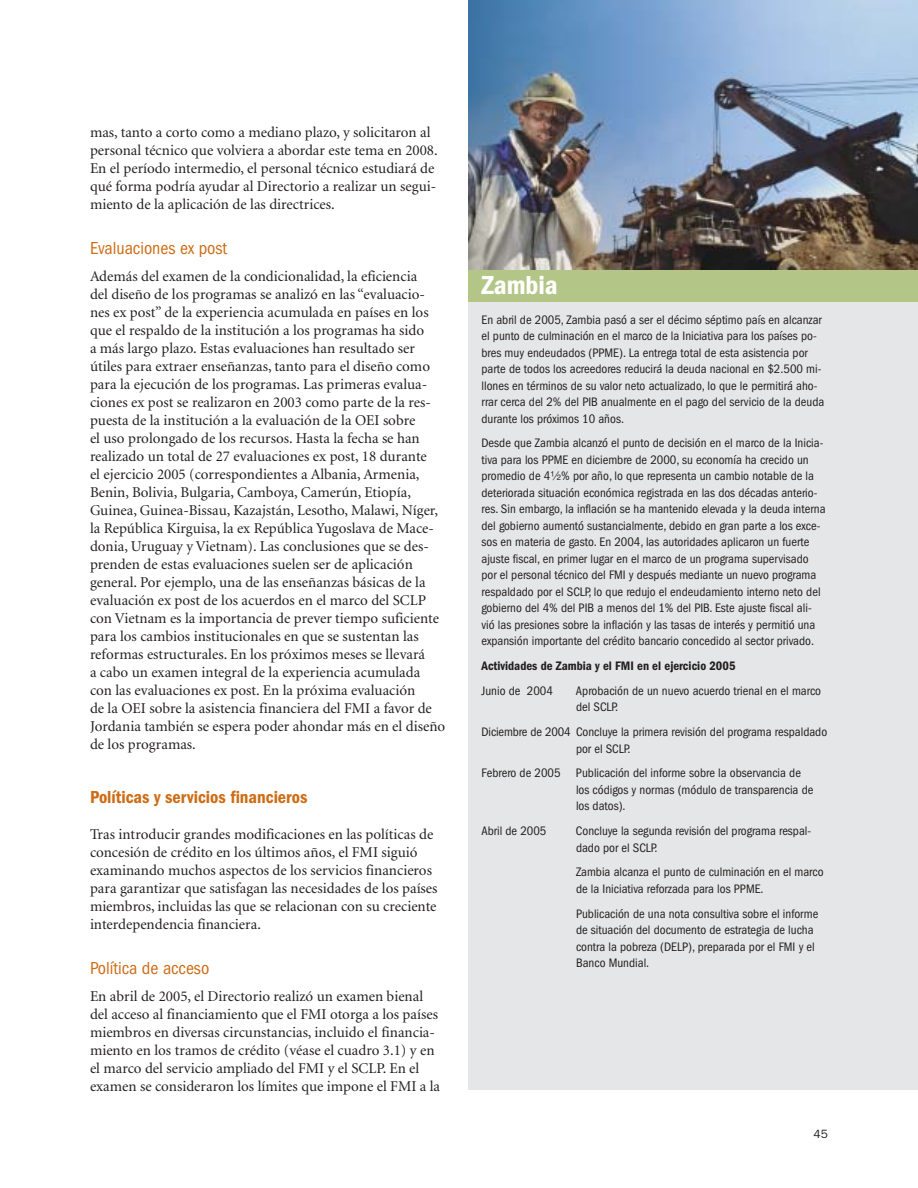
<style>
.page{position:relative;width:918px;height:1188px;background:#fff}
.page>*{position:absolute;margin:0;border:0;box-sizing:border-box;transform-origin:0 0}
.t1{font:600 condensed 27px "Franklin Gothic";color:#fff}
.t2{font:condensed 18px "Franklin Gothic";color:#ce6d17}
.t3{font:600 condensed 18px "Franklin Gothic";color:#ce6d17}
.t4{font:15px/18px "Minion";color:#231f1f}
.t5{font:condensed 12.75px/16.5px "Franklin Gothic";color:#231f1f}
.t6{font:600 condensed 12.75px "Franklin Gothic";color:#231f1f}
.t7{font:12px "Franklin Gothic";color:#231f1f}
.s1{font-family:"Frac Sans";font-stretch:normal}
</style>
<div class="page">
<div style="left:468px;top:302px;width:450px;height:788px;background:#e5e6e7"></div>
<div style="left:468px;top:269px;width:450px;height:33px;background:#b4c687"></div>
<img style="left:468px;top:0;width:450px;height:269px">
<p class="t4" style="left:90px;top:124px;width:349px">mas, tanto a corto como a mediano plazo, y solicitaron al personal técnico que volviera a abordar este tema en 2008.<br>En el período intermedio, el personal técnico estudiará de qué forma podría ayudar al Directorio a realizar un segui&shy;miento de la aplicación de las directrices.</p>
<p class="t2" style="left:90px;top:242px;width:139px">Evaluaciones ex post</p>
<p class="t4" style="left:90px;top:268px;width:357px">Además del examen de la condicionalidad, la eficiencia<br>del diseño de los programas se analizó en las “evaluacio&shy;nes ex post” de la experiencia acumulada en países en los que el respaldo de la institución a los programas ha sido<br>a más largo plazo. Estas evaluaciones han resultado ser útiles para extraer enseñanzas, tanto para el diseño como para la ejecución de los programas. Las primeras evalua&shy;ciones ex post se realizaron en 2003 como parte de la res&shy;puesta de la institución a la evaluación de la OEI sobre<br>el uso prolongado de los recursos. Hasta la fecha se han realizado un total de 27 evaluaciones ex post, 18 durante<br>el ejercicio 2005 (correspondientes a Albania, Armenia, Benin, Bolivia, Bulgaria, Camboya, Camerún, Etiopía, Guinea, Guinea-Bissau, Kazajstán, Lesotho, Malawi, Níger, la República Kirguisa, la ex República Yugoslava de Mace&shy;donia, Uruguay y Vietnam). Las conclusiones que se des&shy;prenden de estas evaluaciones suelen ser de aplicación general. Por ejemplo, una de las enseñanzas básicas de la evaluación ex post de los acuerdos en el marco del SCLP con Vietnam es la importancia de prever tiempo suficiente para los cambios institucionales en que se sustentan las reformas estructurales. En los próximos meses se llevará<br>a cabo un examen integral de la experiencia acumulada con las evaluaciones ex post. En la próxima evaluación<br>de la OEI sobre la asistencia financiera del FMI a favor de Jordania también se espera poder ahondar más en el diseño de los programas.</p>
<p class="t3" style="left:90px;top:791px;width:219px">Políticas y servicios financieros</p>
<p class="t4" style="left:90px;top:826px;width:349px">Tras introducir grandes modificaciones en las políticas de concesión de crédito en los últimos años, el FMI siguió examinando muchos aspectos de los servicios financieros para garantizar que satisfagan las necesidades de los países miembros, incluidas las que se relacionan con su creciente interdependencia financiera.</p>
<p class="t2" style="left:90px;top:962px;width:121px">Política de acceso</p>
<p class="t4" style="left:90px;top:988px;width:352px">En abril de 2005, el Directorio realizó un examen bienal del acceso al financiamiento que el FMI otorga a los países miembros en diversas circunstancias, incluido el financia&shy;miento en los tramos de crédito (véase el cuadro 3.1) y en el marco del servicio ampliado del FMI y el SCLP. En el examen se consideraron los límites que impone el FMI a la</p>
<h1 class="t1" style="left:482px;top:276px;width:78px">Zambia</h1>
<p class="t5" style="left:482px;top:312px;width:344px">En abril de 2005, Zambia pasó a ser el décimo séptimo país en alcanzar el punto de culminación en el marco de la Iniciativa para los países po&shy;bres muy endeudados (PPME). La entrega total de esta asistencia por parte de todos los acreedores reducirá la deuda nacional en $2.500 mi&shy;llones en términos de su valor neto actualizado, lo que le permitirá aho&shy;rrar cerca del 2% del PIB anualmente en el pago del servicio de la deuda durante los próximos 10 años.</p>
<p class="t5" style="left:482px;top:436px;width:346px">Desde que Zambia alcanzó el punto de decisión en el marco de la Inicia&shy;tiva para los PPME en diciembre de 2000, su economía ha crecido un promedio de 4<span class="s1">!/2</span>% por año, lo que representa un cambio notable de la deteriorada situación económica registrada en las dos décadas anterio&shy;res. Sin embargo, la inflación se ha mantenido elevada y la deuda interna del gobierno aumentó sustancialmente, debido en gran parte a los exce&shy;sos en materia de gasto. En 2004, las autoridades aplicaron un fuerte ajuste fiscal, en primer lugar en el marco de un programa supervisado por el personal técnico del FMI y después mediante un nuevo programa respaldado por el SCLP, lo que redujo el endeudamiento interno neto del gobierno del 4% del PIB a menos del 1% del PIB. Este ajuste fiscal ali&shy;vió las presiones sobre la inflación y las tasas de interés y permitió una expansión importante del crédito bancario concedido al sector privado.</p>
<p class="t6" style="left:482px;top:661px;width:256px">Actividades de Zambia y el FMI en el ejercicio 2005</p>
<p class="t5" style="left:482px;top:683px;width:73px">Junio de 2004</p>
<p class="t5" style="left:576px;top:683px;width:247px">Aprobación de un nuevo acuerdo trienal en el marco del SCLP.</p>
<p class="t5" style="left:576px;top:725px;width:253px;text-indent:-95px">Diciembre de 2004 Concluye la primera revisión del programa respaldado por el SCLP.</p>
<p class="t5" style="left:576px;top:766px;width:239px;text-indent:-95px">Febrero de 2005 Publicación del informe sobre la observancia de los códigos y normas (módulo de transparencia de los datos).</p>
<p class="t5" style="left:482px;top:824px;width:66px">Abril de 2005</p>
<p class="t5" style="left:576px;top:824px;width:237px">Concluye la segunda revisión del programa respal&shy;dado por el SCLP.</p>
<p class="t5" style="left:576px;top:865px;width:249px">Zambia alcanza el punto de culminación en el marco de la Iniciativa reforzada para los PPME.</p>
<p class="t5" style="left:576px;top:906px;width:244px">Publicación de una nota consultiva sobre el informe de situación del documento de estrategia de lucha contra la pobreza (DELP), preparada por el FMI y el Banco Mundial.</p>
<p class="t7" style="left:814px;top:1130px;width:16px">45</p>
</div>
